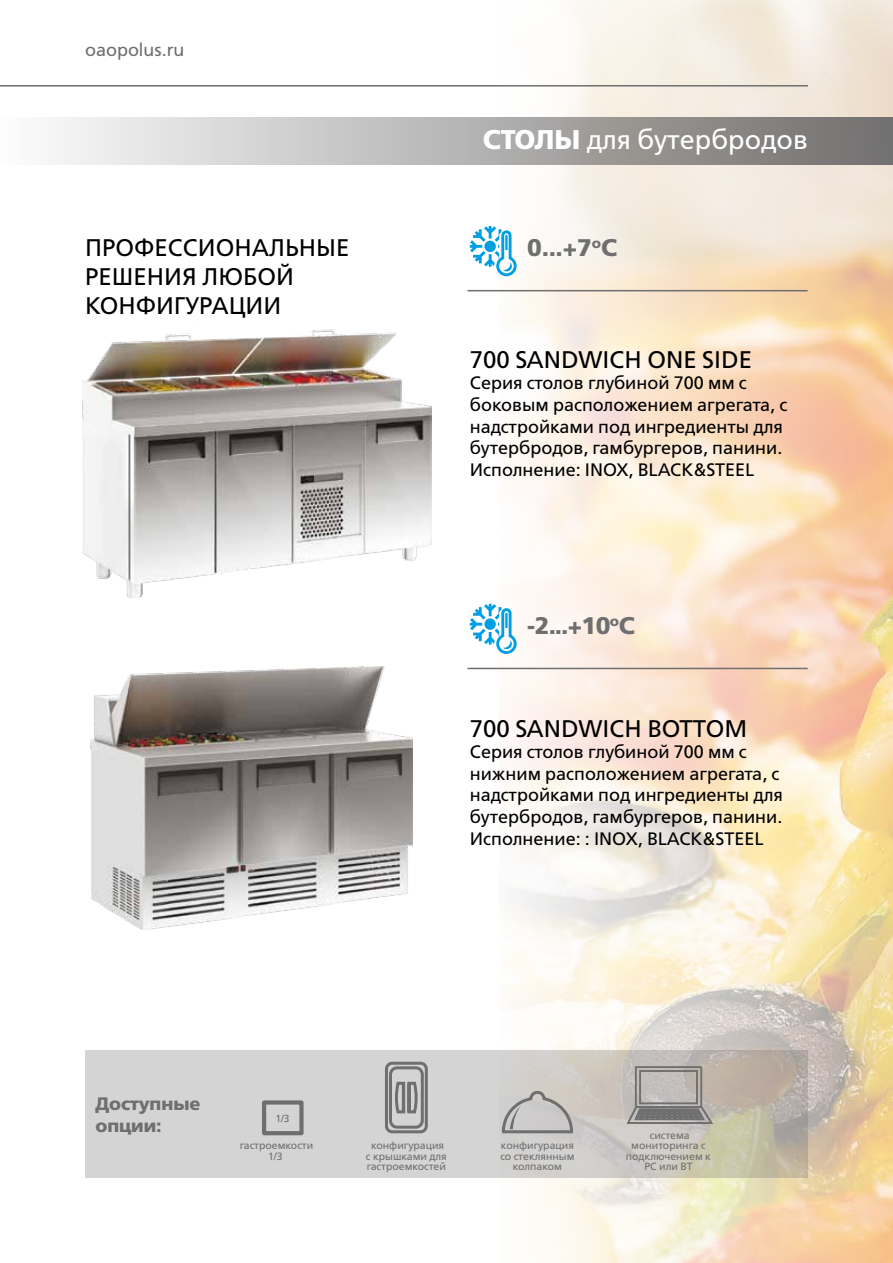
<style>
.page{position:relative;width:893px;height:1263px;background:#fff}
.page>*{position:absolute;margin:0;border:0;box-sizing:border-box;transform-origin:0 0}
.t1{font:27px "Free Set C";color:#fff}
.t2{font:24px/28.8px "Free Set C";color:#000}
.t3{font:24px "Free Set Bold C";color:#706f6f}
.t4{font:18px/21.6px "Free Set C";color:#000}
.t5{font:18px/21.6px "Free Set Bold C";color:#706f6f}
.t6{font:18px "Free Set C";color:#706f6f}
.t7{font:10.5px/10.5px "Free Set C";color:#706f6f;text-align:center}
.t8{font:10.2px "Free Set C";color:#706f6f}
.s1{font-family:"Free Set Bold C"}
</style>
<div class="page">
<img style="left:500px;top:0;width:393px;height:1263px">
<hr style="left:0;top:85px;width:808px;height:2px;background:#706f6f">
<div style="left:0;top:117px;width:893px;height:47px;background:linear-gradient(to right,#fefefe,#706e6b)"></div>
<hr style="left:467px;top:290px;width:341px;height:1px;background:#706f6f">
<svg style="left:470px;top:226px;width:48px;height:52px"></svg>
<div style="left:484px;top:241px;width:12px;height:11px;background:#009fe3;border-radius:50%"></div>
<hr style="left:467px;top:668px;width:341px;height:1px;background:#706f6f">
<svg style="left:470px;top:604px;width:48px;height:51px"></svg>
<div style="left:484px;top:618px;width:12px;height:12px;background:#009fe3;border-radius:50%"></div>
<svg style="left:85px;top:1050px;width:723px;height:128px;fill:#d4d4d4"></svg>
<div style="left:262px;top:1100px;width:42px;height:35px;border:4px solid #706f6f"></div>
<svg style="left:383px;top:1060px;width:46px;height:75px"></svg>
<svg style="left:501px;top:1089px;width:73px;height:46px"></svg>
<svg style="left:625px;top:1105px;width:89px;height:19px"></svg>
<div style="left:635px;top:1066px;width:67px;height:42px;border:2px solid #706f6f"></div>
<div style="left:639px;top:1070px;width:59px;height:34px;border:2px solid #706f6f"></div>
<img style="left:83px;top:329px;width:348px;height:268px">
<img style="left:91px;top:666px;width:322px;height:263px">
<p class="t6" style="left:85px;top:40px;width:101px">oaopolus.ru</p>
<h1 class="t1" style="left:483px;top:125px;width:327px"><span class="s1">СТОЛЫ</span> для бутербродов</h1>
<h2 class="t2" style="left:85px;top:234px;width:266px">ПРОФЕССИОНАЛЬНЫЕ<br>РЕШЕНИЯ ЛЮБОЙ<br>КОНФИГУРАЦИИ</h2>
<h2 class="t3" style="left:527px;top:234px;width:92px">0...+7<sup>о</sup>С</h2>
<h2 class="t2" style="left:470px;top:345px;width:284px">700 SANDWICH ONE SIDE</h2>
<p class="t4" style="left:470px;top:372px;width:319px">Серия столов глубиной 700 мм с боковым расположением агрегата, с надстройками под ингредиенты для бутербродов, гамбургеров, панини.<br>Исполнение: INOX, BLACK&amp;STEEL</p>
<h2 class="t3" style="left:527px;top:612px;width:109px">-2...+10<sup>о</sup>С</h2>
<h2 class="t2" style="left:470px;top:714px;width:279px">700 SANDWICH BOTTOM</h2>
<p class="t4" style="left:470px;top:741px;width:315px">Серия столов глубиной 700 мм с нижним расположением агрегата, с надстройками под ингредиенты для бутербродов, гамбургеров, панини.<br>Исполнение: : INOX, BLACK&amp;STEEL</p>
<p class="t5" style="left:95px;top:1093px;width:107px">Доступные опции:</p>
<p class="t8" style="left:275px;top:1113px;width:16px">1/3</p>
<p class="t7" style="left:240px;top:1140px;width:75px">гастроемкости<br>1/3</p>
<p class="t7" style="left:366px;top:1140px;width:82px">конфигурация<br>с крышками для гастроемкостей</p>
<p class="t7" style="left:500px;top:1140px;width:76px">конфигурация со стеклянным колпаком</p>
<p class="t7" style="left:626px;top:1130px;width:87px">система мониторинга с подключением к<br>РС или ВТ</p>
</div>
